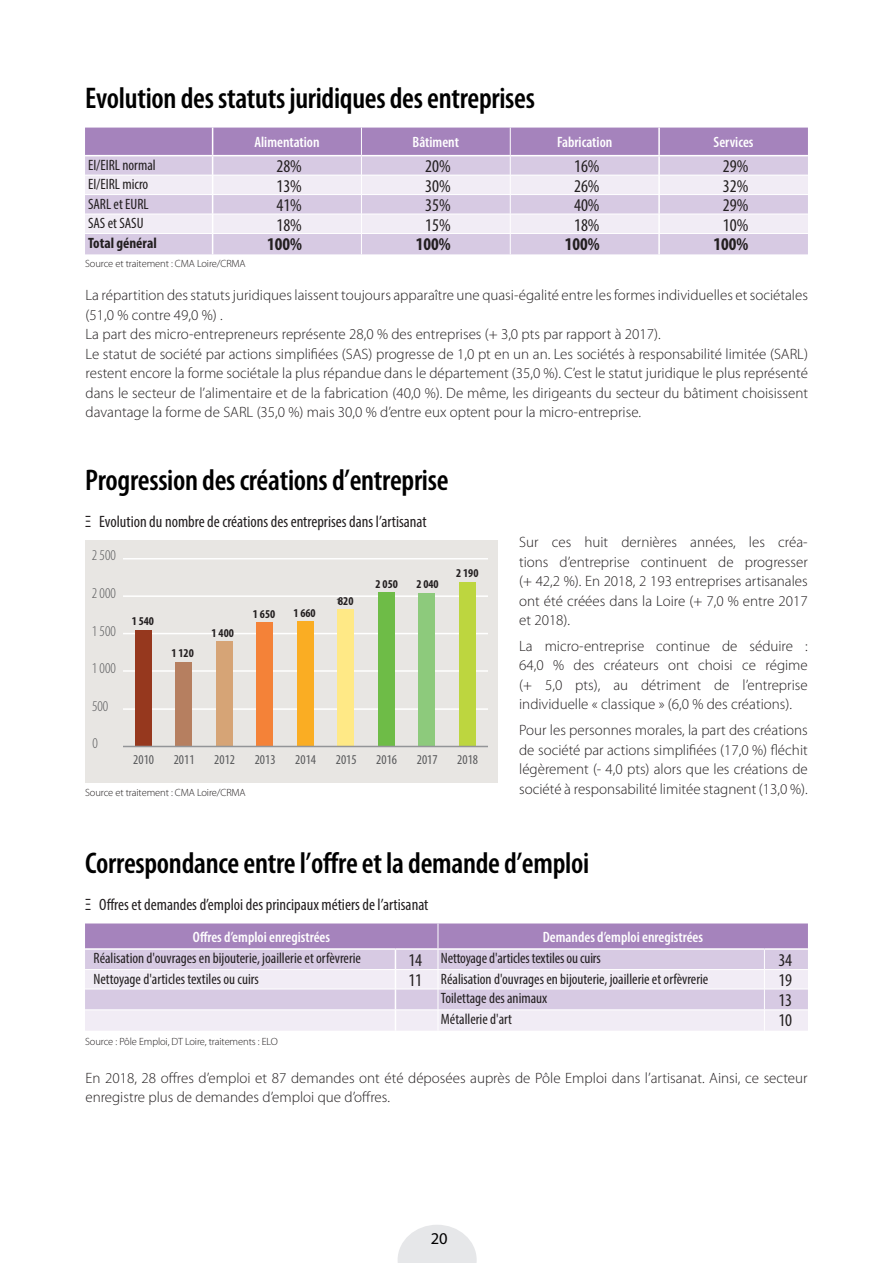
<style>
.page{position:relative;width:893px;height:1263px;background:#fff}
.page>*{position:absolute;margin:0;border:0;box-sizing:border-box;transform-origin:0 0}
.t1{font:600 condensed 30px "Myriad Pro";letter-spacing:-.01em;color:#000}
.t2{font:condensed 18px "Myriad Pro";color:#231f20}
.t3{font:700 condensed 18px "Myriad Pro";color:#231f20}
.t4{font:condensed 16.5px "Myriad Pro";color:#231f20}
.t5{font:16.5px "Myriad Pro";color:#000}
.t6{font:300 15px/19.5px "Myriad Pro";color:#231f20;text-align:justify}
.t7{font:condensed 15px "Myriad Pro";color:#231f20}
.t8{font:600 condensed 15px "Myriad Pro";color:#fff}
.t9{font:300 condensed 15px "Myriad Pro";color:#57585a}
.t10{font:700 condensed 15px "Myriad Pro";color:#231f20}
.t11{font:condensed 13.5px "Myriad Pro";color:#57585a}
.t12{font:700 condensed 12px "Myriad Pro";color:#231f20}
.t13{font:300 10.5px "Myriad Pro";letter-spacing:-.01em;color:#231f20}
.s1{font-weight:400;font-stretch:normal;font-size:8.25px;color:#050504}
.s2{font-size:18px}
</style>
<div class="page">
<svg style="left:398px;top:1225px;width:79px;height:38px"></svg>
<div style="left:85px;top:540px;width:412px;height:242px;background:#e8e6e3"></div>
<hr style="left:123px;top:708px;width:365px;height:2px;background:#fff">
<hr style="left:123px;top:670px;width:365px;height:2px;background:#fff">
<hr style="left:123px;top:633px;width:365px;height:1px;background:#fff">
<hr style="left:123px;top:595px;width:365px;height:2px;background:#fff">
<hr style="left:123px;top:558px;width:365px;height:1px;background:#fff">
<div style="left:135px;top:630px;width:17px;height:116px;background:#96381e"></div>
<div style="left:175px;top:662px;width:17px;height:84px;background:#b67f60"></div>
<div style="left:216px;top:641px;width:17px;height:105px;background:#d6a476"></div>
<div style="left:257px;top:622px;width:16px;height:124px;background:#f48238"></div>
<div style="left:297px;top:621px;width:17px;height:125px;background:#faad23"></div>
<div style="left:338px;top:610px;width:16px;height:136px;background:#ffe986"></div>
<div style="left:378px;top:592px;width:17px;height:154px;background:#6ebc47"></div>
<div style="left:419px;top:593px;width:16px;height:153px;background:#8dca7c"></div>
<div style="left:459px;top:582px;width:17px;height:164px;background:#bdd63f"></div>
<hr style="left:123px;top:746px;width:365px;height:1px;background:#939598">
<svg style="left:85px;top:127px;width:723px;height:127px;background:#d5c6e1"></svg>
<hr style="left:659px;top:233px;width:149px;height:1px;background:#fff">
<hr style="left:85px;top:155px;width:128px;height:1px;background:#fff">
<hr style="left:213px;top:155px;width:148px;height:1px;background:#fff">
<hr style="left:361px;top:155px;width:149px;height:1px;background:#fff">
<hr style="left:510px;top:155px;width:149px;height:1px;background:#fff">
<hr style="left:659px;top:155px;width:149px;height:1px;background:#fff">
<svg style="left:85px;top:923px;width:723px;height:108px;background:#d6c8e1"></svg>
<hr style="left:85px;top:948px;width:310px;height:2px;background:#fff">
<hr style="left:395px;top:948px;width:43px;height:2px;background:#fff">
<h1 class="t1" style="left:85px;top:81px;width:451px">Evolution des statuts juridiques des entreprises</h1>
<p class="t8" style="left:254px;top:134px;width:67px">Alimentation</p>
<p class="t8" style="left:413px;top:134px;width:48px">Bâtiment</p>
<p class="t8" style="left:557px;top:134px;width:57px">Fabrication</p>
<p class="t8" style="left:713px;top:134px;width:42px">Services</p>
<p class="t7" style="left:88px;top:156px;width:69px">EI/EIRL normal</p>
<p class="t2" style="left:276px;top:155px;width:27px">28%</p>
<p class="t2" style="left:425px;top:155px;width:27px">20%</p>
<p class="t2" style="left:574px;top:155px;width:27px">16%</p>
<p class="t2" style="left:723px;top:155px;width:27px">29%</p>
<p class="t7" style="left:88px;top:175px;width:62px">EI/EIRL micro</p>
<p class="t2" style="left:276px;top:175px;width:27px">13%</p>
<p class="t2" style="left:425px;top:175px;width:27px">30%</p>
<p class="t2" style="left:574px;top:175px;width:27px">26%</p>
<p class="t2" style="left:723px;top:175px;width:27px">32%</p>
<p class="t7" style="left:88px;top:195px;width:62px">SARL et EURL</p>
<p class="t2" style="left:276px;top:194px;width:27px">41%</p>
<p class="t2" style="left:425px;top:194px;width:27px">35%</p>
<p class="t2" style="left:574px;top:194px;width:27px">40%</p>
<p class="t2" style="left:723px;top:194px;width:27px">29%</p>
<p class="t7" style="left:88px;top:214px;width:57px">SAS et SASU</p>
<p class="t2" style="left:276px;top:214px;width:27px">18%</p>
<p class="t2" style="left:425px;top:214px;width:27px">15%</p>
<p class="t2" style="left:574px;top:214px;width:27px">18%</p>
<p class="t2" style="left:723px;top:214px;width:27px">10%</p>
<p class="t10" style="left:88px;top:233px;width:70px">Total général</p>
<p class="t3" style="left:267px;top:233px;width:36px">100%</p>
<p class="t3" style="left:416px;top:233px;width:36px">100%</p>
<p class="t3" style="left:565px;top:233px;width:36px">100%</p>
<p class="t3" style="left:714px;top:233px;width:36px">100%</p>
<p class="t6" style="left:86px;top:286px;width:724px;text-align:left">La répartition des statuts juridiques laissent toujours apparaître une quasi-égalité entre les formes individuelles et sociétales (51,0 % contre 49,0 %) .<br>La part des micro-entrepreneurs représente 28,0 % des entreprises (+ 3,0 pts par rapport à 2017).<br>Le statut de société par actions simplifiées (SAS) progresse de 1,0 pt en un an. Les sociétés à responsabilité limitée (SARL) restent encore la forme sociétale la plus répandue dans le département (35,0 %). C’est le statut juridique le plus représenté dans le secteur de l’alimentaire et de la fabrication (40,0 %). De même, les dirigeants du secteur du bâtiment choisissent davantage la forme de SARL (35,0 %) mais 30,0 % d’entre eux optent pour la micro-entreprise.</p>
<p class="t13" style="left:85px;top:258px;width:162px">Source et traitement : CMA Loire/CRMA</p>
<h1 class="t1" style="left:85px;top:464px;width:365px">Progression des créations d’entreprise</h1>
<p class="t4" style="left:85px;top:511px;width:343px">Ξ Evolution du nombre de créations des entreprises dans l’artisanat</p>
<p class="t9" style="left:92px;top:547px;width:25px">2 500</p>
<p class="t9" style="left:92px;top:585px;width:25px">2 000</p>
<p class="t9" style="left:92px;top:623px;width:25px">1 500</p>
<p class="t9" style="left:92px;top:660px;width:25px">1 000</p>
<p class="t9" style="left:92px;top:698px;width:18px">500</p>
<p class="t9" style="left:93px;top:735px;width:7px">0</p>
<p class="t12" style="left:132px;top:614px;width:24px">1 540</p>
<p class="t12" style="left:171px;top:645px;width:24px">1 120</p>
<p class="t12" style="left:212px;top:626px;width:24px">1 400</p>
<p class="t12" style="left:253px;top:606px;width:24px">1 650</p>
<p class="t12" style="left:293px;top:605px;width:24px">1 660</p>
<p class="t12" style="left:336px;top:593px;width:19px"><span class="s1">1</span>820</p>
<p class="t12" style="left:376px;top:576px;width:24px">2 050</p>
<p class="t12" style="left:416px;top:576px;width:24px">2 040</p>
<p class="t12" style="left:456px;top:565px;width:24px">2 190</p>
<p class="t11" style="left:133px;top:751px;width:22px">2010</p>
<p class="t11" style="left:174px;top:751px;width:22px">2011</p>
<p class="t11" style="left:214px;top:751px;width:22px">2012</p>
<p class="t11" style="left:255px;top:751px;width:22px">2013</p>
<p class="t11" style="left:295px;top:751px;width:22px">2014</p>
<p class="t11" style="left:336px;top:751px;width:22px">2015</p>
<p class="t11" style="left:376px;top:751px;width:22px">2016</p>
<p class="t11" style="left:417px;top:751px;width:22px">2017</p>
<p class="t11" style="left:457px;top:751px;width:22px">2018</p>
<p class="t13" style="left:85px;top:786px;width:162px">Source et traitement : CMA Loire/CRMA</p>
<p class="t6" style="left:519px;top:533px;width:290px">Sur ces huit dernières années, les créa&shy;tions d’entreprise continuent de progresser (+ 42,2 %). En 2018, 2 193 entreprises artisanales ont été créées dans la Loire (+ 7,0 % entre 2017 et 2018).</p>
<p class="t6" style="left:519px;top:636px;width:290px">La micro-entreprise continue de séduire :<br>64,0 % des créateurs ont choisi ce régime (+ 5,0 pts), au détriment de l’entreprise individuelle « classique » (6,0 % des créations).</p>
<p class="t6" style="left:519px;top:721px;width:290px">Pour les personnes morales, la part des créations de société par actions simplifiées (17,0 %) fléchit légèrement (- 4,0 pts) alors que les créations de société à responsabilité limitée stagnent (13,0 %).</p>
<h1 class="t1" style="left:85px;top:847px;width:506px">Correspondance entre l’offre et la demande d’emploi</h1>
<p class="t4" style="left:85px;top:895px;width:345px">Ξ Offres et demandes d’emploi des principaux métiers de l’artisanat</p>
<p class="t8" style="left:193px;top:929px;width:139px">Offres d’emploi enregistrées</p>
<p class="t8" style="left:543px;top:929px;width:162px">Demandes d’emploi enregistrées</p>
<p class="t7" style="left:94px;top:949px;width:269px">Réalisation d'ouvrages en bijouterie, joaillerie et orfèvrerie</p>
<p class="t7" style="left:408px;top:949px;width:194px"><span class="s2">14</span> Nettoyage d'articles textiles ou cuirs</p>
<p class="t2" style="left:778px;top:949px;width:15px">34</p>
<p class="t7" style="left:94px;top:970px;width:167px">Nettoyage d'articles textiles ou cuirs</p>
<p class="t7" style="left:408px;top:970px;width:301px"><span class="s2">11</span> Réalisation d'ouvrages en bijouterie, joaillerie et orfèvrerie</p>
<p class="t2" style="left:778px;top:969px;width:15px">19</p>
<p class="t7" style="left:441px;top:989px;width:108px">Toilettage des animaux</p>
<p class="t2" style="left:778px;top:989px;width:15px">13</p>
<p class="t7" style="left:441px;top:1010px;width:73px">Métallerie d'art</p>
<p class="t2" style="left:778px;top:1009px;width:15px">10</p>
<p class="t13" style="left:85px;top:1036px;width:194px">Source : Pôle Emploi, DT Loire, traitements : ELO</p>
<p class="t6" style="left:85px;top:1068px;width:724px">En 2018, 28 offres d’emploi et 87 demandes ont été déposées auprès de Pôle Emploi dans l’artisanat. Ainsi, ce secteur enregistre plus de demandes d’emploi que d’offres.</p>
<p class="t5" style="left:431px;top:1228px;width:18px">20</p>
</div>
